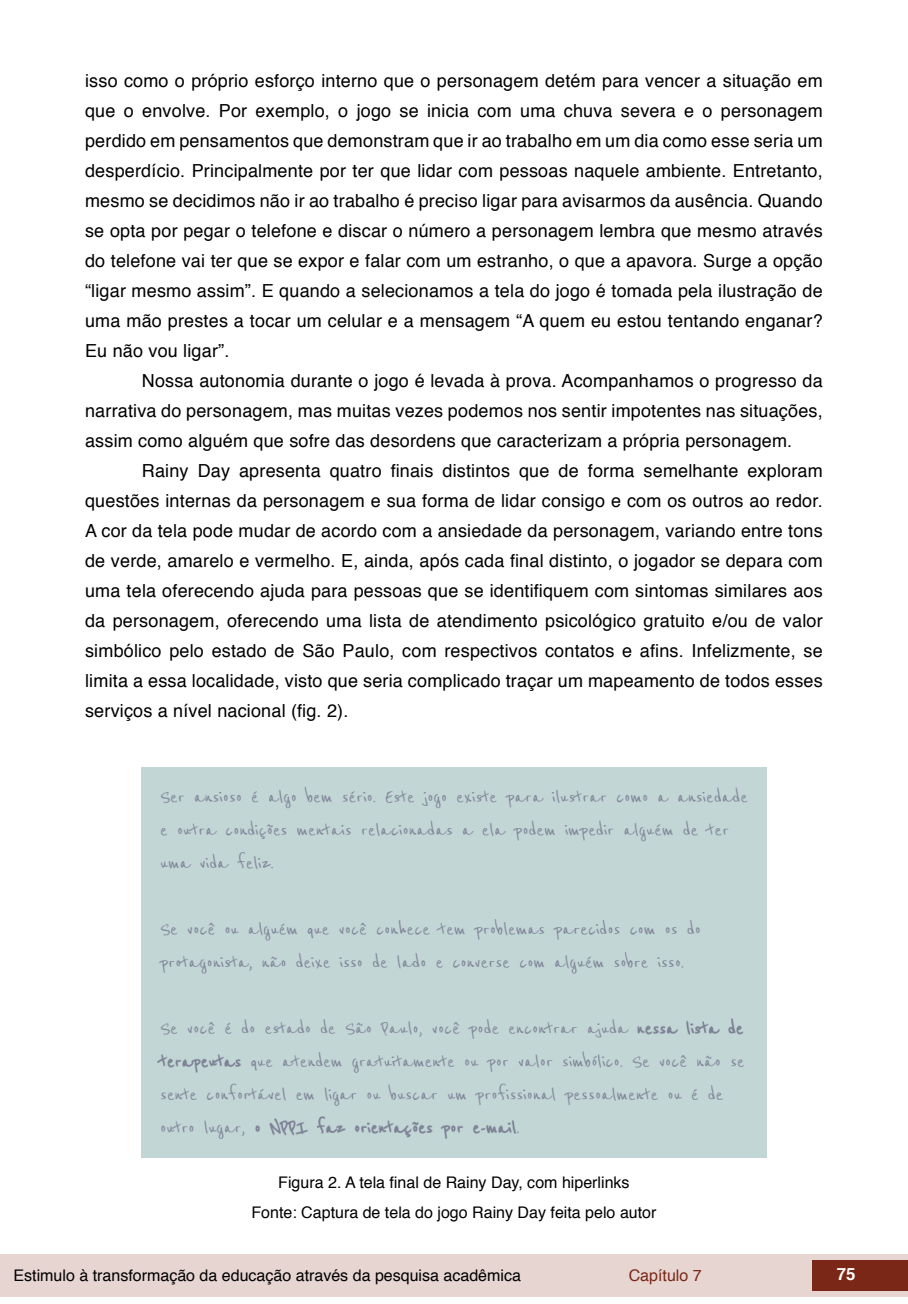
<style>
.page{position:relative;width:908px;height:1304px;background:#fff}
.page>*{position:absolute;margin:0;border:0;box-sizing:border-box;transform-origin:0 0}
.t1{font:18px/30px "Helvetica";letter-spacing:.01em;color:#000;text-align:justify}
.t2{font:700 16.8px "Helvetica";color:#fff}
.t3{font:16px/30.6px "Helvetica";color:#000;text-align:center}
.t4{font:16px "Helvetica";color:#7a2717}
</style>
<div class="page">
<div style="left:0;top:1254px;width:906px;height:43px;background:#e6d5d1"></div>
<div style="left:812px;top:1261px;width:95px;height:30px;background:#7a2717"></div>
<img style="left:141px;top:767px;width:625px;height:390px">
<p class="t1" style="left:85px;top:66px;width:738px">isso como o próprio esforço interno que o personagem detém para vencer a situação em que o envolve. Por exemplo, o jogo se inicia com uma chuva severa e o personagem perdido em pensamentos que demonstram que ir ao trabalho em um dia como esse seria um desperdício. Principalmente por ter que lidar com pessoas naquele ambiente. Entretanto, mesmo se decidimos não ir ao trabalho é preciso ligar para avisarmos da ausência. Quando se opta por pegar o telefone e discar o número a personagem lembra que mesmo através do telefone vai ter que se expor e falar com um estranho, o que a apavora. Surge a opção “ligar mesmo assim”. E quando a selecionamos a tela do jogo é tomada pela ilustração de uma mão prestes a tocar um celular e a mensagem “A quem eu estou tentando enganar?<br>Eu não vou ligar”.</p>
<p class="t1" style="left:85px;top:366px;width:738px;text-indent:57px">Nossa autonomia durante o jogo é levada à prova. Acompanhamos o progresso da narrativa do personagem, mas muitas vezes podemos nos sentir impotentes nas situações, assim como alguém que sofre das desordens que caracterizam a própria personagem.</p>
<p class="t1" style="left:85px;top:457px;width:738px;text-indent:57px">Rainy Day apresenta quatro finais distintos que de forma semelhante exploram questões internas da personagem e sua forma de lidar consigo e com os outros ao redor.<br>A cor da tela pode mudar de acordo com a ansiedade da personagem, variando entre tons de verde, amarelo e vermelho. E, ainda, após cada final distinto, o jogador se depara com uma tela oferecendo ajuda para pessoas que se identifiquem com sintomas similares aos da personagem, oferecendo uma lista de atendimento psicológico gratuito e/ou de valor simbólico pelo estado de São Paulo, com respectivos contatos e afins. Infelizmente, se limita a essa localidade, visto que seria complicado traçar um mapeamento de todos esses serviços a nível nacional (fig. 2).</p>
<p class="t3" style="left:251px;top:1167px;width:406px">Figura 2. A tela final de Rainy Day, com hiperlinks<br>Fonte: Captura de tela do jogo Rainy Day feita pelo autor</p>
<p class="t3" style="left:14px;top:1260px;width:508px">Estimulo à transformação da educação através da pesquisa acadêmica</p>
<p class="t4" style="left:628px;top:1263px;width:74px">Capítulo 7</p>
<p class="t2" style="left:836px;top:1261px;width:20px">75</p>
</div>
